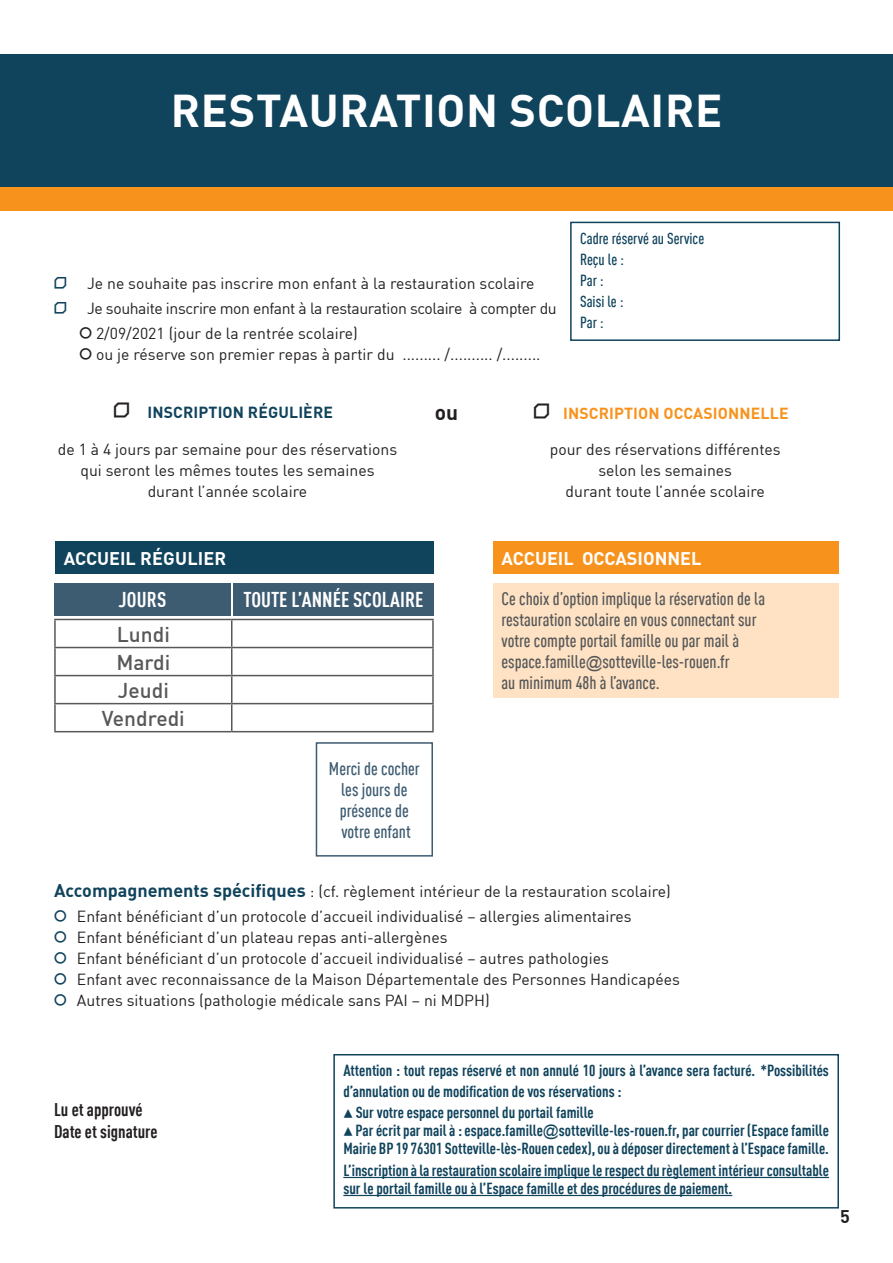
<style>
.page{position:relative;width:893px;height:1263px;background:#fff}
.page>*{position:absolute;margin:0;border:0;box-sizing:border-box;transform-origin:0 0}
.t1{font:45px "DINOT Bold 2";letter-spacing:.015em;color:#fff}
.body{font:700 condensed 21px "DINOT";color:#fff}
.body-2{font:500 21px "DINOT";color:#57585a}
.body-3{font:21px "DINOT Bold 2";color:#231f20}
.body-4{font:500 condensed 18px/21px "DINOT";color:#57585a}
.body-5{font:500 condensed 18px "DINOT";color:#3d5b71}
.body-6{font:18px "DINOT Bold 2";color:#fff}
.body-7{font:700 condensed 18px "DINOT";color:#231f20}
.body-8{font:18px "DINOT Bold 2";color:#231f20}
.body-9{font:15.75px/21px "DINOT";color:#231f20;text-align:center}
.body-10{font:700 condensed 15.75px/18px "DINOT";color:#10435c}
.body-11{font:15.75px "DINOT";letter-spacing:-.025em;color:#231f20}
.body-12{font:500 condensed 15.75px "DINOT";color:#10435c}
.body-13{font:15.75px "DINOT Bold 2";letter-spacing:.01em;color:#f7931d}
.body-14{font:15.75px "DINOT Bold 2";letter-spacing:.01em;color:#10435c}
.s1{font-family:"Instantdecoadvance";font-size:21px;color:#10435c}
.s2{font-family:"Instantdecoadvance";font-size:21px}
.s3{font-family:"Instantdecoadvance";font-size:27px;color:#231f20}
.s4{font-family:"Arial Regular 2";font-weight:400;font-stretch:normal;font-size:16.5px}
.s5{font-family:"DINOT Bold 2";font-size:18px;color:#10435c}
.s6{font-family:"Instantdecor";font-weight:400;font-stretch:normal}
.s7{font-family:"Arial Regular 2";font-weight:400;font-stretch:normal}
</style>
<div class="page">
<div style="left:55px;top:541px;width:379px;height:33px;background:#10435c"></div>
<div style="left:0;top:187px;width:893px;height:24px;background:#f7931d"></div>
<div style="left:0;top:54px;width:893px;height:133px;background:#10435c"></div>
<div style="left:570px;top:222px;width:270px;height:119px;border:2px solid #10435c"></div>
<hr style="left:343px;top:1177px;width:486px;height:1px;background:#10435c">
<hr style="left:343px;top:1195px;width:389px;height:1px;background:#10435c">
<div style="left:333px;top:1054px;width:506px;height:154px;border:2px solid #10435c"></div>
<div style="left:54px;top:583px;width:177px;height:32px;background:#3d5b71"></div>
<div style="left:233px;top:583px;width:201px;height:32px;background:#3d5b71"></div>
<div style="left:316px;top:742px;width:117px;height:114px;border:2px solid #3d5b71"></div>
<div style="left:493px;top:541px;width:345px;height:33px;background:#f7931d"></div>
<div style="left:493px;top:583px;width:346px;height:114px;background:#fee2c3"></div>
<hr style="left:232px;top:619px;width:202px;height:1px;background:#57585a">
<hr style="left:432px;top:620px;width:2px;height:27px;background:#57585a">
<hr style="left:432px;top:704px;width:2px;height:27px;background:#57585a">
<hr style="left:232px;top:731px;width:202px;height:1px;background:#57585a">
<hr style="left:54px;top:619px;width:178px;height:1px;background:#57585a">
<hr style="left:54px;top:620px;width:2px;height:27px;background:#57585a">
<hr style="left:54px;top:704px;width:2px;height:27px;background:#57585a">
<hr style="left:54px;top:731px;width:178px;height:1px;background:#57585a">
<hr style="left:54px;top:647px;width:178px;height:1px;background:#57585a">
<hr style="left:54px;top:648px;width:2px;height:27px;background:#57585a">
<hr style="left:232px;top:647px;width:202px;height:1px;background:#57585a">
<hr style="left:432px;top:648px;width:2px;height:27px;background:#57585a">
<hr style="left:54px;top:675px;width:178px;height:1px;background:#57585a">
<hr style="left:54px;top:676px;width:2px;height:27px;background:#57585a">
<hr style="left:54px;top:703px;width:178px;height:1px;background:#57585a">
<hr style="left:232px;top:675px;width:202px;height:1px;background:#57585a">
<svg style="left:231px;top:620px;width:1px;height:111px"></svg>
<hr style="left:432px;top:676px;width:2px;height:27px;background:#57585a">
<hr style="left:232px;top:703px;width:202px;height:1px;background:#57585a">
<p class="t1" style="left:171px;top:81px;width:553px">RESTAURATION SCOLAIRE</p>
<p class="body-9" style="left:54px;top:272px;width:482px"><span class="s1">V</span> Je ne souhaite pas inscrire mon enfant à la restauration scolaire</p>
<p class="body-11" style="left:54px;top:298px;width:504px"><span class="s1">V</span> Je souhaite inscrire mon enfant à la restauration scolaire à compter du</p>
<p class="body-9" style="left:80px;top:323px;width:280px"><span class="s2">5</span> 2/09/2021 (jour de la rentrée scolaire)</p>
<p class="body-9" style="left:80px;top:344px;width:463px"><span class="s2">5</span> ou je réserve son premier repas à partir du ......... /.......... /.........</p>
<p class="body-12" style="left:580px;top:229px;width:126px">Cadre réservé au Service</p>
<p class="body-12" style="left:580px;top:250px;width:45px">Reçu le :</p>
<p class="body-12" style="left:580px;top:271px;width:25px">Par :</p>
<p class="body-12" style="left:580px;top:292px;width:45px">Saisi le :</p>
<p class="body-12" style="left:580px;top:313px;width:25px">Par :</p>
<p class="body-14" style="left:113px;top:402px;width:221px"><span class="s3">V</span> INSCRIPTION RÉGULIÈRE</p>
<p class="body-9" style="left:58px;top:439px;width:341px">de 1 à 4 jours par semaine pour des réservations qui seront les mêmes toutes les semaines durant l’année scolaire</p>
<p class="body-3" style="left:435px;top:398px;width:25px">ou</p>
<p class="body-6" style="left:64px;top:546px;width:164px">ACCUEIL RÉGULIER</p>
<p class="body" style="left:119px;top:587px;width:49px">JOURS</p>
<p class="body" style="left:243px;top:587px;width:181px">TOUTE L’ANNÉE SCOLAIRE</p>
<p class="body-2" style="left:117px;top:620px;width:55px">Lundi</p>
<p class="body-2" style="left:116px;top:648px;width:55px">Mardi</p>
<p class="body-2" style="left:118px;top:677px;width:53px">Jeudi</p>
<p class="body-2" style="left:102px;top:705px;width:84px">Vendredi</p>
<p class="body-5" style="left:329px;top:758px;width:92px">Merci de cocher</p>
<p class="body-5" style="left:341px;top:779px;width:68px">les jours de</p>
<p class="body-5" style="left:340px;top:800px;width:70px">présence de</p>
<p class="body-5" style="left:341px;top:821px;width:71px">votre enfant</p>
<p class="body-13" style="left:533px;top:403px;width:257px"><span class="s3">V</span> INSCRIPTION OCCASIONNELLE</p>
<p class="body-9" style="left:550px;top:439px;width:232px">pour des réservations différentes selon les semaines<br>durant toute l’année scolaire</p>
<p class="body-6" style="left:502px;top:546px;width:201px">ACCUEIL OCCASIONNEL</p>
<p class="body-4" style="left:502px;top:588px;width:265px">Ce choix d’option implique la réservation de la restauration scolaire en vous connectant sur votre compte portail famille ou par mail à espace.famille<span class="s4">@</span>sotteville-les-rouen.fr<br>au minimum 48h à l’avance.</p>
<p class="body-9" style="left:54px;top:881px;width:618px"><span class="s5">Accompagnements spécifiques</span> : (cf. règlement intérieur de la restauration scolaire)</p>
<p class="body-9" style="left:54px;top:906px;width:579px"><span class="s1">5</span> Enfant bénéficiant d’un protocole d’accueil individualisé – allergies alimentaires</p>
<p class="body-9" style="left:54px;top:927px;width:395px"><span class="s1">5</span> Enfant bénéficiant d’un plateau repas anti-allergènes</p>
<p class="body-9" style="left:54px;top:948px;width:556px"><span class="s1">5</span> Enfant bénéficiant d’un protocole d’accueil individualisé – autres pathologies</p>
<p class="body-9" style="left:54px;top:969px;width:627px"><span class="s1">5</span> Enfant avec reconnaissance de la Maison Départementale des Personnes Handicapées</p>
<p class="body-9" style="left:54px;top:990px;width:437px"><span class="s1">5</span> Autres situations (pathologie médicale sans PAI – ni MDPH)</p>
<p class="body-7" style="left:54px;top:1099px;width:90px">Lu et approuvé</p>
<p class="body-7" style="left:54px;top:1121px;width:105px">Date et signature</p>
<p class="body-10" style="left:343px;top:1060px;width:487px;line-height:21px">Attention : tout repas réservé et non annulé 10 jours à l’avance sera facturé. *Possibilités d’annulation ou de modification de vos réservations :</p>
<p class="body-10" style="left:343px;top:1103px;width:252px"><span class="s6">a</span> Sur votre espace personnel du portail famille</p>
<p class="body-10" style="left:343px;top:1121px;width:487px"><span class="s6">a</span> Par écrit par mail à : espace.famille<span class="s7">@</span>sotteville-les-rouen.fr, par courrier (Espace famille<br>Mairie BP 19 76301 Sotteville-lès-Rouen cedex), ou à déposer directement à l’Espace famille.</p>
<p class="body-10" style="left:343px;top:1161px;width:487px">L’inscription à la restauration scolaire implique le respect du règlement intérieur consultable sur le portail famille ou à l’Espace famille et des procédures de paiement.</p>
<p class="body-8" style="left:840px;top:1204px;width:11px">5</p>
</div>
